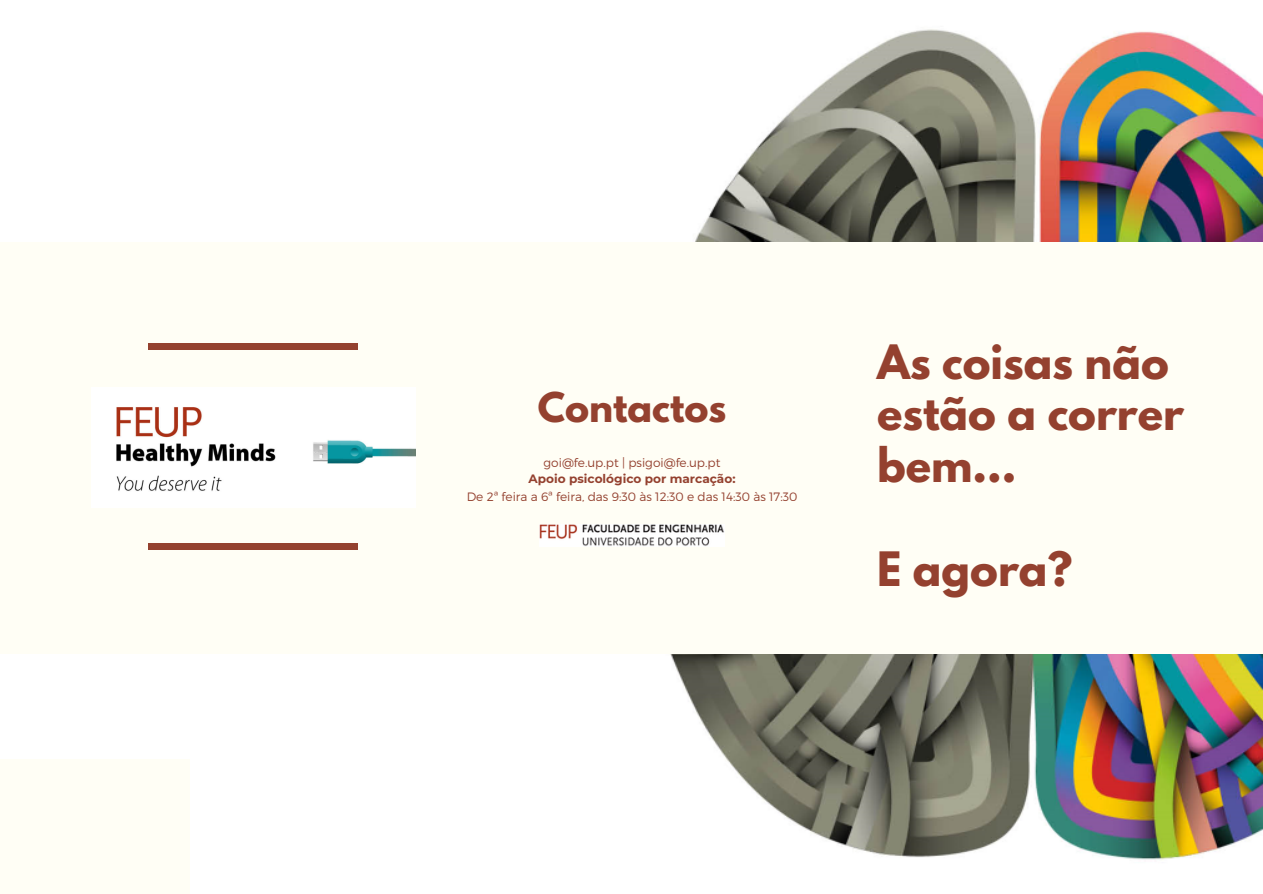
<style>
.page{position:relative;width:1263px;height:894px;background:#fff}
.page>*{position:absolute;margin:0;border:0;box-sizing:border-box;transform-origin:0 0}
.t1{font:700 42px/51.8px "League Spartan";color:#94412f}
.t2{font:700 36.3px "League Spartan";color:#94412f}
.t3{font:300 12.15px "Montserrat";color:#94412f}
.t4{font:700 12.15px "Montserrat";color:#94412f}
</style>
<div class="page">
<img style="left:670px;top:29px;width:593px;height:831px">
<div style="left:0;top:242px;width:1263px;height:411px;background:#fffef5"></div>
<div style="left:148px;top:343px;width:210px;height:6px;background:#94412f"></div>
<div style="left:149px;top:544px;width:209px;height:5px;background:#94412f"></div>
<img style="left:539px;top:524px;width:185px;height:22px">
<div style="left:0;top:759px;width:190px;height:134px;background:#fffef5"></div>
<img style="left:116px;top:407px;width:299px;height:84px">
<p class="t2" style="left:538px;top:389px;width:190px">Contactos</p>
<p class="t3" style="left:544px;top:455px;width:178px">goi@fe.up.pt | psigoi@fe.up.pt</p>
<p class="t4" style="left:528px;top:471px;width:208px">Apoio psicológico por marcação:</p>
<p class="t3" style="left:467px;top:488px;width:332px">De 2ª feira a 6ª feira, das 9:30 às 12:30 e das 14:30 às 17:30</p>
<p class="t1" style="left:877px;top:341px;width:308px">As coisas não estão a correr bem...</p>
<p class="t1" style="left:877px;top:548px;width:197px">E agora?</p>
</div>
